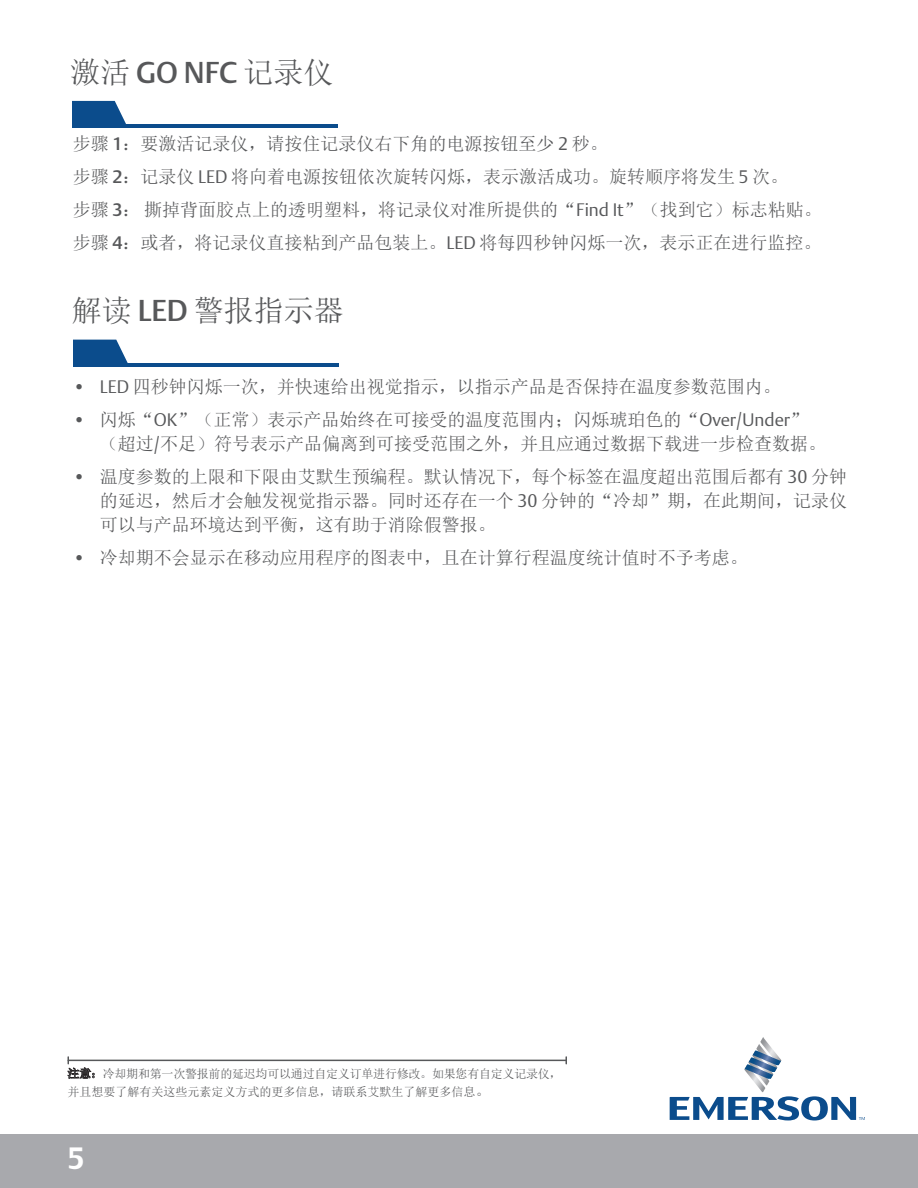
<style>
.page{position:relative;width:918px;height:1188px;background:#fff}
.page>*{position:absolute;margin:0;border:0;box-sizing:border-box;transform-origin:0 0}
.t1{font:30px "Sim Sun";color:#57585a}
.t2{font:700 30px "DTL Argo T";color:#fff}
.t3{font:18px/24px "Sim Sun";color:#57585a}
.t4{font:12px/18px "Sim Sun";letter-spacing:-.02em;color:#57585a}
.s1{font-family:"DTL Argo T";font-weight:500}
.s2{font-family:"DTL Argo T";font-weight:300}
.s3{color:#231f20}
.s4{font-size:15px}
</style>
<div class="page">
<svg style="left:670px;top:1037px;width:195px;height:84px"></svg>
<div style="left:0;top:1134px;width:918px;height:54px;background:#a8a9ad"></div>
<svg style="left:72px;top:101px;width:55px;height:24px"></svg>
<hr style="left:71px;top:125px;width:267px;height:3px;background:#0b4c8c">
<svg style="left:73px;top:340px;width:55px;height:23px"></svg>
<hr style="left:73px;top:363px;width:266px;height:4px;background:#0b4c8c">
<hr style="left:68px;top:1060px;width:498px;height:1px;background:#57585a">
<p class="t1" style="left:70px;top:57px;width:265px">激活 <span class="s1">GO NFC</span> 记录仪</p>
<p class="t3" style="left:73px;top:132px;width:536px">步骤 <span class="s1">1</span>：要激活记录仪，请按住记录仪右下角的电源按钮至少 <span class="s2">2</span> 秒。</p>
<p class="t3" style="left:73px;top:165px;width:717px">步骤 <span class="s1">2</span>：记录仪 <span class="s2">LED</span> 将向着电源按钮依次旋转闪烁，表示激活成功。旋转顺序将发生 <span class="s2">5</span> 次。</p>
<p class="t3" style="left:73px;top:198px;width:750px">步骤 <span class="s1">3</span>：撕掉背面胶点上的透明塑料，将记录仪对准所提供的“<span class="s2">Find It</span>”（找到它）标志粘贴。</p>
<p class="t3" style="left:73px;top:231px;width:750px">步骤 <span class="s1">4</span>：或者，将记录仪直接粘到产品包装上。<span class="s2">LED</span> 将每四秒钟闪烁一次，表示正在进行监控。</p>
<p class="t1" style="left:72px;top:296px;width:274px">解读 <span class="s1">LED</span> 警报指示器</p>
<p class="t3" style="left:73px;top:374px;width:709px"><span class="s2">• LED</span> 四秒钟闪烁一次，并快速给出视觉指示，以指示产品是否保持在温度参数范围内。</p>
<p class="t3" style="left:100px;top:407px;width:728px;text-indent:-27px"><span class="s2">•</span> 闪烁“<span class="s2">OK</span>”（正常）表示产品始终在可接受的温度范围内；闪烁琥珀色的“<span class="s2">Over/Under</span>”（超过<span class="s2">/</span>不足）符号表示产品偏离到可接受范围之外，并且应通过数据下载进一步检查数据。</p>
<p class="t3" style="left:100px;top:464px;width:749px;text-align:justify;text-indent:-27px"><span class="s2">•</span> 温度参数的上限和下限由艾默生预编程。默认情况下，每个标签在温度超出范围后都有 <span class="s2">30</span> 分钟的延迟，然后才会触发视觉指示器。同时还存在一个 <span class="s2">30</span> 分钟的“冷却”期，在此期间，记录仪可以与产品环境达到平衡，这有助于消除假警报。</p>
<p class="t3" style="left:73px;top:545px;width:676px"><span class="s2">•</span> 冷却期不会显示在移动应用程序的图表中，且在计算行程温度统计值时不予考虑。</p>
<p class="t4" style="left:68px;top:1064px;width:496px"><span class="s3">注意：</span>冷却期和第一次警报前的延迟均可以通过自定义订单进行修改。如果您有自定义记录仪，并且想要了解有关这些元素定义方式的更多信息，请联系艾默生了解更多信息<span class="s4">。</span></p>
<h1 class="t2" style="left:68px;top:1140px;width:19px">5</h1>
</div>
